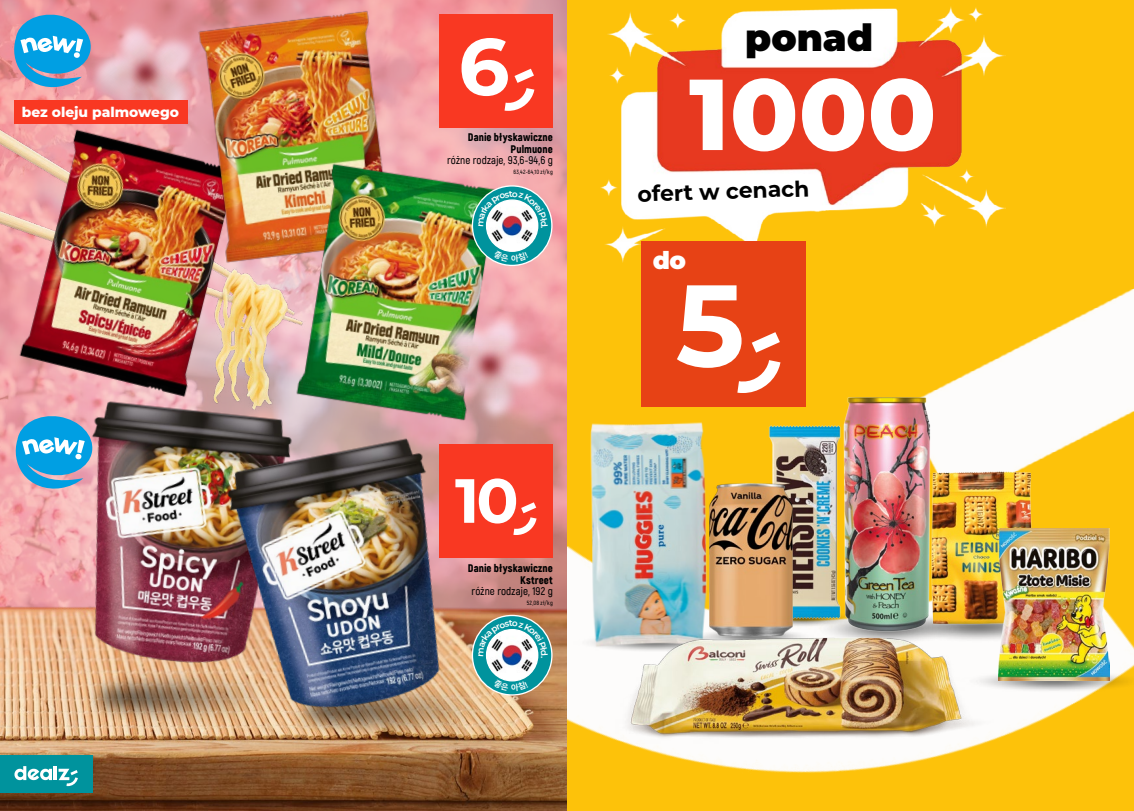
<style>
.page{position:relative;width:1134px;height:811px;background:#fff}
.page>*{position:absolute;margin:0;border:0;box-sizing:border-box;transform-origin:0 0}
.t1{font:700 115.9px "Montserrat";color:#fff}
.t2{font:800 100.6px "Montserrat";color:#fff}
.t3{font:700 80.2px "Montserrat";color:#fff}
.t4{font:700 62.3px "Montserrat";color:#fff}
.t5{font:900 37.4px "Montserrat";color:#000}
.t6{font:900 24.4px "Montserrat";color:#fff}
.t7{font:700 21.9px "Montserrat";color:#000}
.t8{font:800 13.8px "Montserrat";color:#fff}
.t9{font:900 11px/12px "Akrobat";letter-spacing:.01em;color:#000;text-align:right}
.t10{font:600 11px "Akrobat";letter-spacing:.015em;color:#000}
.t11{font:600 6px "Akrobat";letter-spacing:.045em;color:#000}
</style>
<div class="page">
<img style="left:0;top:0;width:567px;height:597px">
<div style="left:567px;top:0;width:567px;height:811px;background:#fdc20a"></div>
<img style="left:567px;top:293px;width:567px;height:480px">
<img style="left:601px;top:6px;width:404px;height:257px">
<div style="left:641px;top:242px;width:165px;height:165px;background:#e74215"></div>
<img style="left:713px;top:416px;width:96px;height:64px">
<img style="left:574px;top:633px;width:6px;height:20px">
<img style="left:580px;top:411px;width:133px;height:243px">
<img style="left:671px;top:480px;width:138px;height:154px">
<img style="left:809px;top:386px;width:156px;height:248px">
<img style="left:588px;top:634px;width:412px;height:113px">
<img style="left:888px;top:610px;width:17px;height:32px">
<img style="left:905px;top:450px;width:152px;height:216px">
<img style="left:960px;top:670px;width:174px;height:23px">
<img style="left:998px;top:528px;width:112px;height:152px">
<img style="left:0;top:597px;width:567px;height:214px">
<img style="left:290px;top:679px;width:192px;height:64px">
<img style="left:82px;top:678px;width:133px;height:51px">
<img style="left:62px;top:431px;width:153px;height:247px">
<img style="left:0;top:100px;width:326px;height:331px">
<img style="left:17px;top:128px;width:227px;height:273px">
<img style="left:197px;top:9px;width:202px;height:257px">
<img style="left:215px;top:429px;width:258px;height:300px">
<img style="left:294px;top:162px;width:209px;height:262px">
<img style="left:417px;top:305px;width:158px;height:124px">
<img style="left:52px;top:0;width:202px;height:169px">
<svg style="left:14px;top:413px;width:81px;height:77px;background:#69abd4"></svg>
<svg style="left:12px;top:12px;width:81px;height:77px;background:#68a4cc"></svg>
<svg style="left:472px;top:186px;width:80px;height:79px"></svg>
<div style="left:472px;top:185px;width:80px;height:81px;border:1px solid #fff;border-radius:50%"></div>
<div style="left:487px;top:200px;width:51px;height:51px;background:#fff;border-radius:50%"></div>
<img style="left:487px;top:228px;width:51px;height:16px">
<svg style="left:472px;top:615px;width:80px;height:80px"></svg>
<div style="left:472px;top:615px;width:80px;height:80px;border:1px solid #fff;border-radius:50%"></div>
<div style="left:487px;top:629px;width:51px;height:52px;background:#fff;border-radius:50%"></div>
<img style="left:487px;top:657px;width:51px;height:17px">
<div style="left:14px;top:100px;width:174px;height:23px;background:#f93822"></div>
<div style="left:439px;top:14px;width:114px;height:114px;background:#f93822"></div>
<div style="left:439px;top:444px;width:114px;height:114px;background:#f93822"></div>
<div style="left:0;top:755px;width:92px;height:38px;background:#00939d"></div>
<svg style="left:14px;top:766px;width:38px;height:14px"></svg>
<hr style="left:54px;top:766px;width:3px;height:14px;background:#fff">
<svg style="left:59px;top:768px;width:19px;height:18px"></svg>
<svg style="left:493px;top:250px;width:35px;height:12px"></svg>
<svg style="left:478px;top:191px;width:70px;height:37px"></svg>
<svg style="left:493px;top:679px;width:35px;height:12px"></svg>
<svg style="left:478px;top:620px;width:70px;height:37px"></svg>
<p class="t8" style="left:22px;top:102px;width:159px">bez oleju palmowego</p>
<h3 class="t3" style="left:458px;top:9px;width:53px">6</h3>
<p class="t9" style="left:468px;top:131px;width:86px">Danie błyskawiczne<br>Pulmuone</p>
<p class="t10" style="left:447px;top:154px;width:107px">różne rodzaje, 93,6-94,6 g</p>
<p class="t11" style="left:513px;top:168px;width:41px">63,42-64,10 zł/kg</p>
<h3 class="t4" style="left:455px;top:456px;width:65px">10</h3>
<p class="t9" style="left:468px;top:561px;width:86px">Danie błyskawiczne<br>Kstreet</p>
<p class="t10" style="left:472px;top:584px;width:83px">różne rodzaje, 192 g</p>
<p class="t11" style="left:527px;top:599px;width:27px">52,08 zł/kg</p>
<h3 class="t5" style="left:745px;top:10px;width:129px">ponad</h3>
<h2 class="t2" style="left:689px;top:41px;width:249px">1000</h2>
<h3 class="t7" style="left:637px;top:178px;width:174px;rotate:-2deg">ofert w cenach</h3>
<h3 class="t6" style="left:653px;top:242px;width:35px">do</h3>
<h1 class="t1" style="left:676px;top:242px;width:70px">5</h1>
</div>
